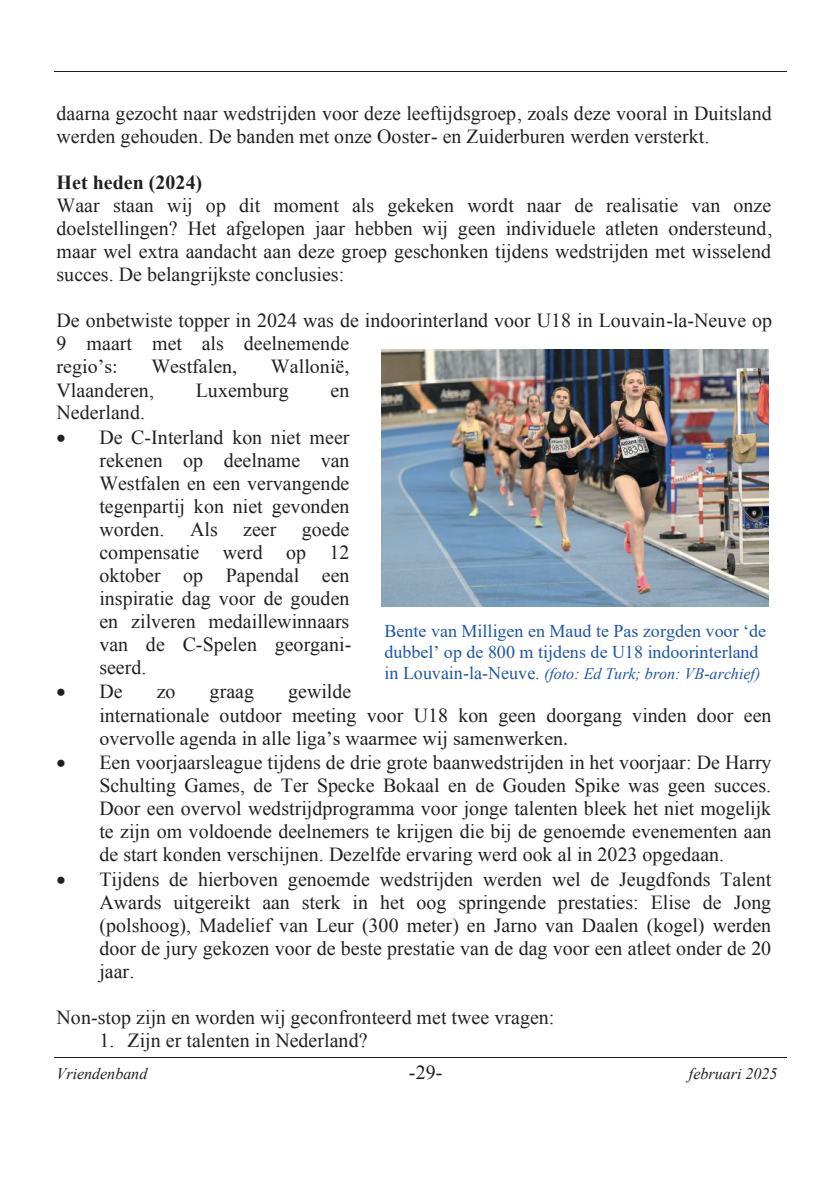
<style>
.page{position:relative;width:840px;height:1191px;background:#fff}
.page>*{position:absolute;margin:0;border:0;box-sizing:border-box;transform-origin:0 0}
.t1{font:20px/23px "Times New Roman";color:#231f20;text-align:justify}
.t2{font:700 20px "Times New Roman";color:#231f20}
.t3{font:18px/20.8px "Times New Roman";color:#1e56a6}
.t4{font:italic 16px "Times New Roman";letter-spacing:-.005em;color:#1e56a6}
.t5{font:italic 16px "Times New Roman";color:#231f20}
.s1{font-style:normal;font-size:18px}
</style>
<div class="page">
<hr style="left:54px;top:71px;width:731px;height:1px;background:#231f20">
<hr style="left:54px;top:1057px;width:731px;height:1px;background:#231f20">
<img style="left:381px;top:349px;width:386px;height:257px">
<p class="t1" style="left:57px;top:102px;width:716px">daarna gezocht naar wedstrijden voor deze leeftijdsgroep, zoals deze vooral in Duitsland werden gehouden. De banden met onze Ooster- en Zuiderburen werden versterkt.</p>
<p class="t2" style="left:57px;top:169px;width:147px">Het heden (2024)</p>
<p class="t1" style="left:57px;top:194px;width:717px">Waar staan wij op dit moment als gekeken wordt naar de realisatie van onze doelstellingen? Het afgelopen jaar hebben wij geen individuele atleten ondersteund, maar wel extra aandacht aan deze groep geschonken tijdens wedstrijden met wisselend succes. De belangrijkste conclusies:</p>
<p class="t1" style="left:57px;top:309px;width:716px;text-align:left">De onbetwiste topper in 2024 was de indoorinterland voor U18 in Louvain-la-Neuve op<br>9 maart met als deelnemende<br>regio’s:</p>
<p class="t1" style="left:151px;top:355px;width:87px">Westfalen,</p>
<p class="t1" style="left:271px;top:355px;width:80px">Wallonië,</p>
<p class="t1" style="left:57px;top:378px;width:99px">Vlaanderen,</p>
<p class="t1" style="left:196px;top:378px;width:95px">Luxemburg</p>
<p class="t1" style="left:330px;top:378px;width:20px">en</p>
<p class="t1" style="left:57px;top:401px;width:90px">Nederland.</p>
<p class="t1" style="left:99px;top:425px;width:251px;text-indent:-43px">• De C-Interland kon niet meer rekenen op deelname van Westfalen en een vervangende tegenpartij kon niet gevonden worden.</p>
<p class="t1" style="left:99px;top:517px;width:253px;text-indent:202px">goede compensatie werd op 12 oktober op Papendal een inspiratie dag voor de gouden en zilveren medaillewinnaars van de C-Spelen georgani&shy;seerd.</p>
<p class="t1" style="left:56px;top:680px;width:67px">• De</p>
<p class="t1" style="left:157px;top:680px;width:20px">zo</p>
<p class="t1" style="left:209px;top:680px;width:46px">graag</p>
<p class="t1" style="left:190px;top:517px;width:29px">Als</p>
<p class="t1" style="left:243px;top:517px;width:35px">zeer</p>
<p class="t3" style="left:384px;top:620px;width:383px">Bente van Milligen en Maud te Pas zorgden voor ‘de dubbel’ op de 800 m tijdens de U18 indoorinterland</p>
<p class="t4" style="left:384px;top:662px;width:377px"><span class="s1">in Louvain-la-Neuve.</span> (foto: Ed Turk; bron: VB-archief)</p>
<p class="t1" style="left:99px;top:680px;width:673px;text-align:left;text-indent:189px">gewilde<br>internationale outdoor meeting voor U18 kon geen doorgang vinden door een overvolle agenda in alle liga’s waarmee wij samenwerken.</p>
<p class="t1" style="left:99px;top:750px;width:673px;text-indent:-43px">• Een voorjaarsleague tijdens de drie grote baanwedstrijden in het voorjaar: De Harry Schulting Games, de Ter Specke Bokaal en de Gouden Spike was geen succes.<br>Door een overvol wedstrijdprogramma voor jonge talenten bleek het niet mogelijk te zijn om voldoende deelnemers te krijgen die bij de genoemde evenementen aan de start konden verschijnen. Dezelfde ervaring werd ook al in 2023 opgedaan.</p>
<p class="t1" style="left:99px;top:867px;width:673px;text-indent:-43px">• Tijdens de hierboven genoemde wedstrijden werden wel de Jeugdfonds Talent Awards uitgereikt aan sterk in het oog springende prestaties: Elise de Jong (polshoog), Madelief van Leur (300 meter) en Jarno van Daalen (kogel) werden door de jury gekozen voor de beste prestatie van de dag voor een atleet onder de 20 jaar.</p>
<p class="t1" style="left:56px;top:1005px;width:499px">Non-stop zijn en worden wij geconfronteerd met twee vragen:</p>
<p class="t1" style="left:99px;top:1028px;width:270px">1. Zijn er talenten in Nederland?</p>
<p class="t5" style="left:57px;top:1062px;width:92px">Vriendenband</p>
<p class="t1" style="left:408px;top:1060px;width:35px">-29-</p>
<p class="t5" style="left:688px;top:1062px;width:90px">februari 2025</p>
</div>
